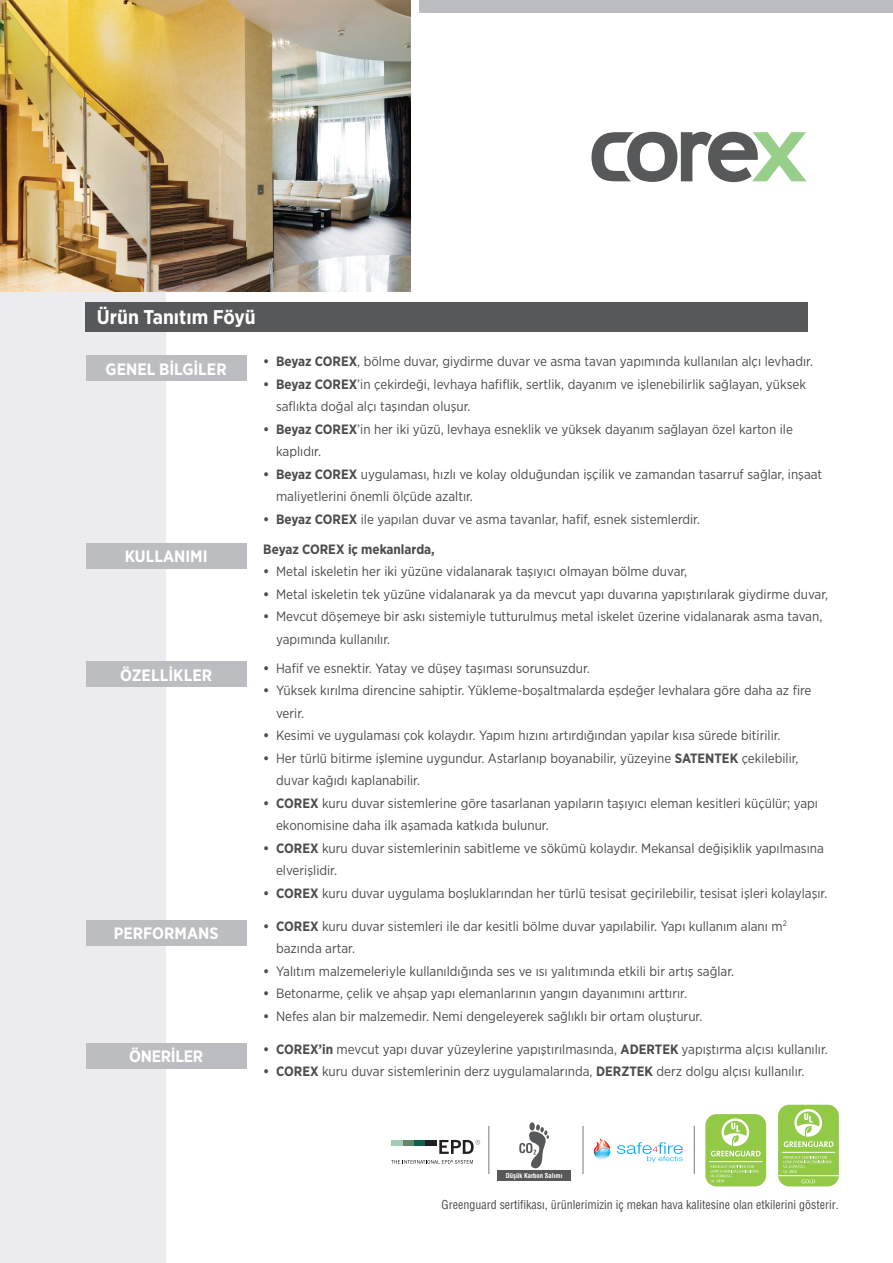
<style>
.page{position:relative;width:893px;height:1263px;background:#fff}
.page>*{position:absolute;margin:0;border:0;box-sizing:border-box;transform-origin:0 0}
.t1{font:700 19.8px "Gotham Narrow";color:#fff}
.t2{font:700 16.5px "Gotham Narrow";color:#fff}
.t3{font:700 16.5px "Gotham Narrow";letter-spacing:-.02em;color:#fff}
.t4{font:13.5px/22.5px "Gotham Narrow";color:#4b4c4d}
.t5{font:700 13.5px "Gotham Narrow";color:#4b4c4d}
.t6{font:12px "Helvetica Condensed";color:#4b4c4d}
.t7{font:700 6.6px "Helvetica Condensed Turk";color:#fff}
.s1{font-weight:700}
</style>
<div class="page">
<div style="left:0;top:0;width:166px;height:1263px;background:#ececee"></div>
<div style="left:419px;top:0;width:474px;height:13px;background:#bcbdc0"></div>
<div style="left:86px;top:543px;width:160px;height:25px;background:#bcbdc0"></div>
<div style="left:86px;top:662px;width:160px;height:25px;background:#bcbdc0"></div>
<div style="left:86px;top:920px;width:160px;height:25px;background:#bcbdc0"></div>
<div style="left:86px;top:356px;width:160px;height:25px;background:#bcbdc0"></div>
<div style="left:86px;top:302px;width:722px;height:30px;background:#57585a"></div>
<img style="left:0;top:0;width:410px;height:291px">
<svg style="left:591px;top:131px;width:216px;height:51px"></svg>
<div style="left:778px;top:1105px;width:61px;height:81px;background:#92c947;border-radius:11px"></div>
<hr style="left:778px;top:1175px;width:61px;height:1px;background:#fff">
<svg style="left:801px;top:1179px;width:14px;height:4px"></svg>
<svg style="left:784px;top:1156px;width:47px;height:17px"></svg>
<hr style="left:782px;top:1152px;width:53px;height:1px;background:#fff">
<svg style="left:784px;top:1109px;width:49px;height:38px"></svg>
<div style="left:705px;top:1114px;width:61px;height:72px;background:#92c947;border-radius:11px"></div>
<svg style="left:711px;top:1165px;width:48px;height:17px"></svg>
<hr style="left:709px;top:1161px;width:53px;height:1px;background:#fff">
<svg style="left:711px;top:1118px;width:50px;height:38px"></svg>
<div style="left:498px;top:1170px;width:73px;height:11px;background:#57585a"></div>
<svg style="left:519px;top:1124px;width:30px;height:45px"></svg>
<hr style="left:583px;top:1126px;width:1px;height:48px;background:#76787b">
<hr style="left:489px;top:1126px;width:1px;height:48px;background:#76787b">
<hr style="left:694px;top:1126px;width:1px;height:48px;background:#76787b">
<div style="left:414px;top:1140px;width:11px;height:5px;background:#125f51"></div>
<div style="left:402px;top:1140px;width:12px;height:5px;background:#65856b"></div>
<div style="left:391px;top:1140px;width:11px;height:5px;background:#a5cbb2"></div>
<div style="left:425px;top:1140px;width:11px;height:5px;background:#231f20"></div>
<svg style="left:439px;top:1140px;width:41px;height:14px"></svg>
<svg style="left:391px;top:1160px;width:82px;height:4px"></svg>
<img style="left:593px;top:1138px;width:18px;height:21px">
<svg style="left:617px;top:1142px;width:66px;height:20px"></svg>
<div style="left:86px;top:1043px;width:160px;height:25px;background:#bcbdc0"></div>
<h1 class="t1" style="left:97px;top:304px;width:160px">Ürün Tanıtım Föyü</h1>
<p class="t2" style="left:106px;top:358px;width:123px">GENEL BİLGİLER</p>
<p class="t2" style="left:125px;top:546px;width:84px">KULLANIMI</p>
<p class="t2" style="left:120px;top:665px;width:93px">ÖZELLİKLER</p>
<p class="t2" style="left:114px;top:923px;width:106px">PERFORMANS</p>
<p class="t3" style="left:129px;top:1046px;width:75px">ÖNERİLER</p>
<p class="t4" style="left:263px;top:350px;width:551px"><span class="s1">• Beyaz COREX</span>, bölme duvar, giydirme duvar ve asma tavan yapımında kullanılan alçı levhadır.</p>
<p class="t4" style="left:276px;top:373px;width:531px;text-indent:-13px"><span class="s1">• Beyaz COREX</span>’in çekirdeği, levhaya hafiflik, sertlik, dayanım ve işlenebilirlik sağlayan, yüksek saflıkta doğal alçı taşından oluşur.</p>
<p class="t4" style="left:276px;top:418px;width:518px;text-indent:-13px"><span class="s1">• Beyaz COREX</span>’in her iki yüzü, levhaya esneklik ve yüksek dayanım sağlayan özel karton ile kaplıdır.</p>
<p class="t4" style="left:276px;top:463px;width:548px;text-indent:-13px"><span class="s1">• Beyaz COREX</span> uygulaması, hızlı ve kolay olduğundan işçilik ve zamandan tasarruf sağlar, inşaat maliyetlerini önemli ölçüde azaltır.</p>
<p class="t4" style="left:263px;top:508px;width:438px"><span class="s1">• Beyaz COREX</span> ile yapılan duvar ve asma tavanlar, hafif, esnek sistemlerdir.</p>
<p class="t5" style="left:263px;top:540px;width:173px">Beyaz COREX iç mekanlarda,</p>
<p class="t4" style="left:263px;top:560px;width:425px"><span class="s1">•</span> Metal iskeletin her iki yüzüne vidalanarak taşıyıcı olmayan bölme duvar,</p>
<p class="t4" style="left:263px;top:583px;width:566px"><span class="s1">•</span> Metal iskeletin tek yüzüne vidalanarak ya da mevcut yapı duvarına yapıştırılarak giydirme duvar,</p>
<p class="t4" style="left:276px;top:605px;width:548px;text-indent:-13px"><span class="s1">•</span> Mevcut döşemeye bir askı sistemiyle tutturulmuş metal iskelet üzerine vidalanarak asma tavan, yapımında kullanılır.</p>
<p class="t4" style="left:263px;top:656px;width:328px"><span class="s1">•</span> Hafif ve esnektir. Yatay ve düşey taşıması sorunsuzdur.</p>
<p class="t4" style="left:276px;top:679px;width:537px;text-indent:-13px"><span class="s1">•</span> Yüksek kırılma direncine sahiptir. Yükleme-boşaltmalarda eşdeğer levhalara göre daha az fire verir.</p>
<p class="t4" style="left:263px;top:724px;width:519px"><span class="s1">•</span> Kesimi ve uygulaması çok kolaydır. Yapım hızını artırdığından yapılar kısa sürede bitirilir.</p>
<p class="t4" style="left:276px;top:746px;width:524px;text-indent:-13px"><span class="s1">•</span> Her türlü bitirme işlemine uygundur. Astarlanıp boyanabilir, yüzeyine <span class="s1">SATENTEK</span> çekilebilir, duvar kağıdı kaplanabilir.</p>
<p class="t4" style="left:276px;top:791px;width:543px;text-indent:-13px"><span class="s1">• COREX</span> kuru duvar sistemlerine göre tasarlanan yapıların taşıyıcı eleman kesitleri küçülür; yapı ekonomisine daha ilk aşamada katkıda bulunur.</p>
<p class="t4" style="left:276px;top:836px;width:549px;text-indent:-13px"><span class="s1">• COREX</span> kuru duvar sistemlerinin sabitleme ve sökümü kolaydır. Mekansal değişiklik yapılmasına elverişlidir.</p>
<p class="t4" style="left:263px;top:881px;width:565px"><span class="s1">• COREX</span> kuru duvar uygulama boşluklarından her türlü tesisat geçirilebilir, tesisat işleri kolaylaşır.</p>
<p class="t4" style="left:276px;top:914px;width:512px;text-indent:-13px"><span class="s1">• COREX</span> kuru duvar sistemleri ile dar kesitli bölme duvar yapılabilir. Yapı kullanım alanı m<sup>2 </sup>bazında artar.</p>
<p class="t4" style="left:263px;top:959px;width:472px"><span class="s1">•</span> Yalıtım malzemeleriyle kullanıldığında ses ve ısı yalıtımında etkili bir artış sağlar.</p>
<p class="t4" style="left:263px;top:982px;width:425px"><span class="s1">•</span> Betonarme, çelik ve ahşap yapı elemanlarının yangın dayanımını arttırır.</p>
<p class="t4" style="left:263px;top:1004px;width:441px"><span class="s1">•</span> Nefes alan bir malzemedir. Nemi dengeleyerek sağlıklı bir ortam oluşturur.</p>
<p class="t4" style="left:263px;top:1038px;width:566px"><span class="s1">• COREX’in</span> mevcut yapı duvar yüzeylerine yapıştırılmasında, <span class="s1">ADERTEK</span> yapıştırma alçısı kullanılır.</p>
<p class="t4" style="left:263px;top:1060px;width:543px"><span class="s1">• COREX</span> kuru duvar sistemlerinin derz uygulamalarında, <span class="s1">DERZTEK</span> derz dolgu alçısı kullanılır.</p>
<p class="t7" style="left:506px;top:1172px;width:58px">Düşük Karbon Salımı</p>
<p class="t6" style="left:441px;top:1197px;width:399px">Greenguard sertifikası, ürünlerimizin iç mekan hava kalitesine olan etkilerini gösterir.</p>
</div>
